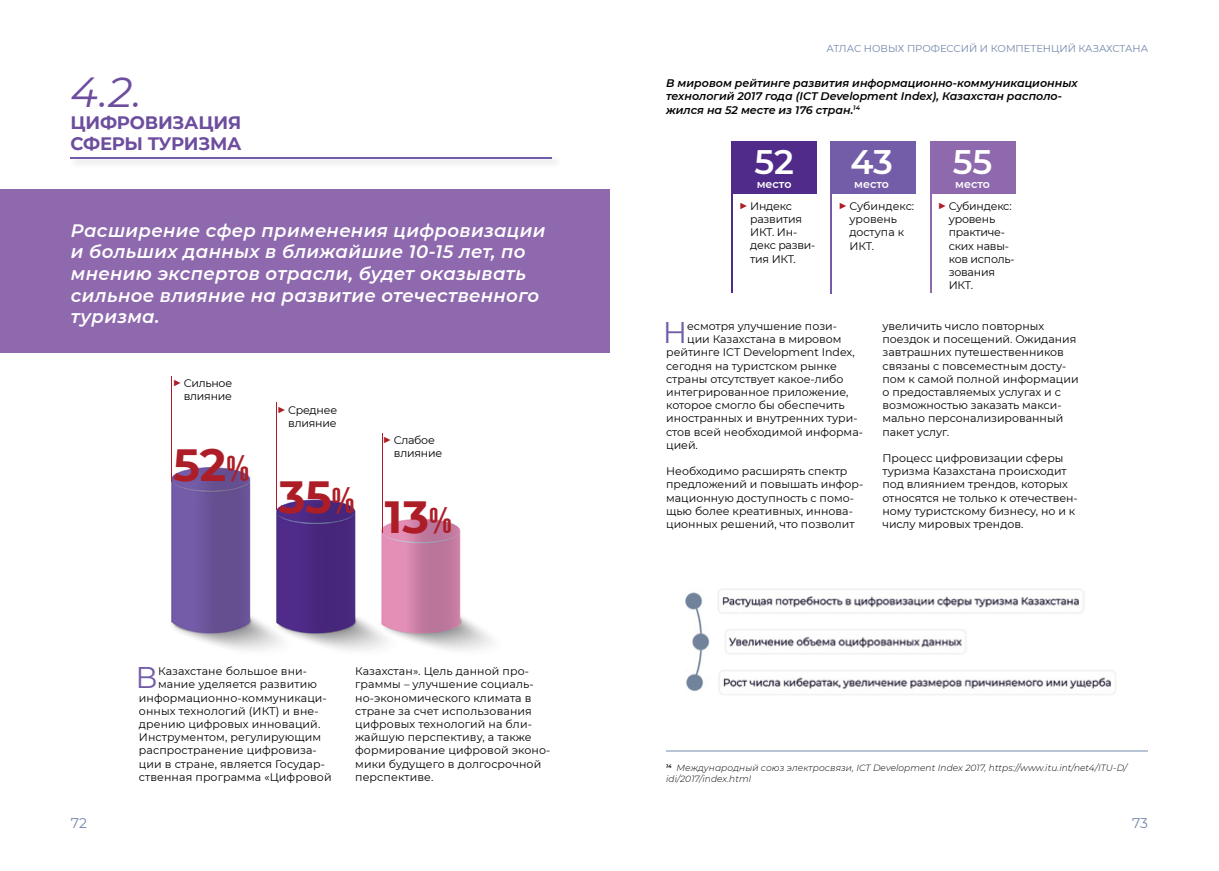
<style>
.page{position:relative;width:1219px;height:871px;background:#fff}
.page>*{position:absolute;margin:0;border:0;box-sizing:border-box;transform-origin:0 0}
.t1{font:700 45px "Montserrat";color:#ad1d27}
.t2{font:italic 42px "Montserrat";color:#6c4d9e}
.t3{font:600 34px "Montserrat";color:#fff}
.t4{font:29.9px "Montserrat";color:#745da8}
.t5{font:italic 600 18px/21.6px "Montserrat";letter-spacing:.02em;color:#fff}
.t6{font:700 18px/21.6px "Montserrat";letter-spacing:-.01em;color:#6c4d9e}
.t7{font:14px "Montserrat";color:#7287ab}
.t8{font:11px/13.2px "Montserrat";color:#000}
.t9{font:11px/13.2px "Montserrat";letter-spacing:-.02em;color:#000}
.t10{font:italic 600 11px/13.2px "Montserrat";color:#000}
.t11{font:600 11px "Montserrat";letter-spacing:-.005em;color:#fff}
.t12{font:10px "Montserrat";color:#7287ab}
.t13{font:italic 300 9px/10.8px "Montserrat";letter-spacing:.01em;color:#000}
.s1{font-size:15px;color:#ad1c27}
.s2{font-family:"PF Din Text Comp Pro";font-weight:500;font-size:36px}
</style>
<div class="page">
<div style="left:69px;top:156px;width:493px;height:13px;background:#f4f5f5"></div>
<hr style="left:70px;top:157px;width:482px;height:2px;background:#705ca8">
<div style="left:0;top:189px;width:609px;height:164px;background:#8e69ad"></div>
<img style="left:170px;top:467px;width:322px;height:184px">
<hr style="left:172px;top:376px;width:1px;height:105px;background:#ad1d27">
<hr style="left:382px;top:433px;width:1px;height:99px;background:#ad1d27">
<hr style="left:276px;top:402px;width:1px;height:108px;background:#ad1d27">
<div style="left:731px;top:141px;width:86px;height:53px;background:#502b8a"></div>
<div style="left:930px;top:141px;width:85px;height:53px;background:#8e69ad"></div>
<div style="left:831px;top:141px;width:85px;height:53px;background:#745da8"></div>
<hr style="left:731px;top:141px;width:2px;height:152px;background:#502b8a">
<hr style="left:930px;top:141px;width:2px;height:152px;background:#8e69ad">
<hr style="left:831px;top:141px;width:1px;height:152px;background:#745da8">
<hr style="left:666px;top:749px;width:482px;height:1px;background:#7287ab">
<img style="left:685px;top:588px;width:431px;height:107px">
<h2 class="t2" style="left:70px;top:63px;width:73px">4.2.</h2>
<h3 class="t6" style="left:70px;top:110px;width:173px">ЦИФРОВИЗАЦИЯ<br>СФЕРЫ ТУРИЗМА</h3>
<h3 class="t5" style="left:71px;top:219px;width:476px">Расширение сфер применения цифровизации и больших данных в ближайшие 10-15 лет, по мнению экспертов отрасли, будет оказывать сильное влияние на развитие отечественного туризма.</h3>
<p class="t9" style="left:172px;top:375px;width:61px;text-align:right"><span class="s1">▶</span> Сильное влияние</p>
<h1 class="t1" style="left:173px;top:433px;width:77px">52<span class="s2">%</span></h1>
<p class="t9" style="left:277px;top:402px;width:62px;text-align:right"><span class="s1">▶</span> Среднее влияние</p>
<h1 class="t1" style="left:279px;top:464px;width:77px">35<span class="s2">%</span></h1>
<p class="t9" style="left:394px;top:432px;width:50px;text-indent:-11px"><span class="s1">▶</span> Слабое влияние</p>
<h1 class="t1" style="left:385px;top:484px;width:68px">13<span class="s2">%</span></h1>
<h3 class="t4" style="left:135px;top:657px;width:24px">В</h3>
<p class="t8" style="left:158px;top:664px;width:151px">Казахстане большое вни-</p>
<p class="t8" style="left:158px;top:677px;width:160px">мание уделяется развитию</p>
<p class="t8" style="left:139px;top:690px;width:189px">информационно-коммуникаци-</p>
<p class="t8" style="left:139px;top:703px;width:181px">онных технологий (ИКТ) и вне-</p>
<p class="t8" style="left:139px;top:716px;width:183px">дрению цифровых инноваций.</p>
<p class="t8" style="left:139px;top:730px;width:184px">Инструментом, регулирующим</p>
<p class="t8" style="left:139px;top:743px;width:179px">распространение цифровиза-</p>
<p class="t8" style="left:139px;top:756px;width:188px">ции в стране, является Государ-</p>
<p class="t8" style="left:139px;top:769px;width:192px">ственная программа «Цифровой</p>
<p class="t8" style="left:355px;top:664px;width:197px">Казахстан». Цель данной про&shy;граммы – улучшение социаль&shy;но-экономического климата в стране за счет использования цифровых технологий на бли&shy;жай шую перспективу, а также формирование цифровой эконо&shy;мики будущего в долгосрочной перспективе.</p>
<p class="t12" style="left:826px;top:42px;width:323px">АТЛАС НОВЫХ ПРОФЕССИЙ И КОМПЕТЕНЦИЙ КАЗАХСТАНА</p>
<p class="t10" style="left:666px;top:76px;width:413px">В мировом рейтинге развития информационно-коммуникационных технологий 2017 года (ICT Development Index), Казахстан располо&shy;жился на 52 месте из 176 стран.<sup>14</sup></p>
<h3 class="t3" style="left:754px;top:138px;width:41px">52</h3>
<p class="t11" style="left:757px;top:176px;width:36px">место</p>
<h3 class="t3" style="left:850px;top:138px;width:44px">43</h3>
<p class="t11" style="left:854px;top:176px;width:36px">место</p>
<h3 class="t3" style="left:953px;top:138px;width:41px">55</h3>
<p class="t11" style="left:955px;top:176px;width:36px">место</p>
<p class="t8" style="left:849px;top:199px;width:66px;text-indent:-11px"><span class="s1">▶</span> Субиндекс: уровень доступа к<br>ИКТ.</p>
<p class="t9" style="left:750px;top:199px;width:67px;text-indent:-11px"><span class="s1">▶</span> Индекс развития<br>ИКТ. Ин&shy;декс разви&shy;тия ИКТ.</p>
<p class="t9" style="left:949px;top:199px;width:68px;text-indent:-11px"><span class="s1">▶</span> Субиндекс: уровень практиче&shy;ских навы&shy;ков исполь&shy;зования<br>ИКТ.</p>
<h3 class="t4" style="left:663px;top:312px;width:26px">Н</h3>
<p class="t8" style="left:687px;top:319px;width:151px">есмотря улучшение пози-</p>
<p class="t8" style="left:687px;top:332px;width:156px">ции Казахстана в мировом</p>
<p class="t8" style="left:666px;top:345px;width:190px">рейтинге ICT Development Index,</p>
<p class="t8" style="left:666px;top:358px;width:172px">сегодня на туристском рынке</p>
<p class="t8" style="left:666px;top:372px;width:179px">страны отсутствует какое-либо</p>
<p class="t8" style="left:666px;top:385px;width:184px">интегрированное приложение,</p>
<p class="t8" style="left:666px;top:398px;width:180px">которое смогло бы обеспечить</p>
<p class="t8" style="left:666px;top:411px;width:193px">иностранных и внутренних тури-</p>
<p class="t8" style="left:666px;top:424px;width:198px">стов всей необходимой информа-</p>
<p class="t8" style="left:666px;top:438px;width:33px">цией.</p>
<p class="t8" style="left:666px;top:464px;width:199px">Необходимо расширять спектр предложений и повышать инфор&shy;мационную доступность с помо&shy;щью более креативных, иннова&shy;ционных решений, что позволит</p>
<p class="t8" style="left:882px;top:319px;width:198px">увеличить число повторных поездок и посещений. Ожидания завтрашних путешественников связаны с повсеместным досту&shy;пом к самой полной информации о предоставляемых услугах и с возможностью заказать макси&shy;мально персонализированный пакет услуг.</p>
<p class="t8" style="left:882px;top:451px;width:197px">Процесс цифровизации сферы туризма Казахстана происходит под влиянием трендов, которых относятся не только к отечествен&shy;ному туристскому бизнесу, но и к числу мировых трендов.</p>
<p class="t13" style="left:666px;top:761px;width:462px"><sup>14</sup> Международный союз электросвязи, ICT Development Index 2017, https://www.itu.int/net4/ITU-D/ idi/2017/index.html</p>
<p class="t7" style="left:71px;top:812px;width:18px">72</p>
<p class="t7" style="left:1132px;top:812px;width:18px">73</p>
</div>
